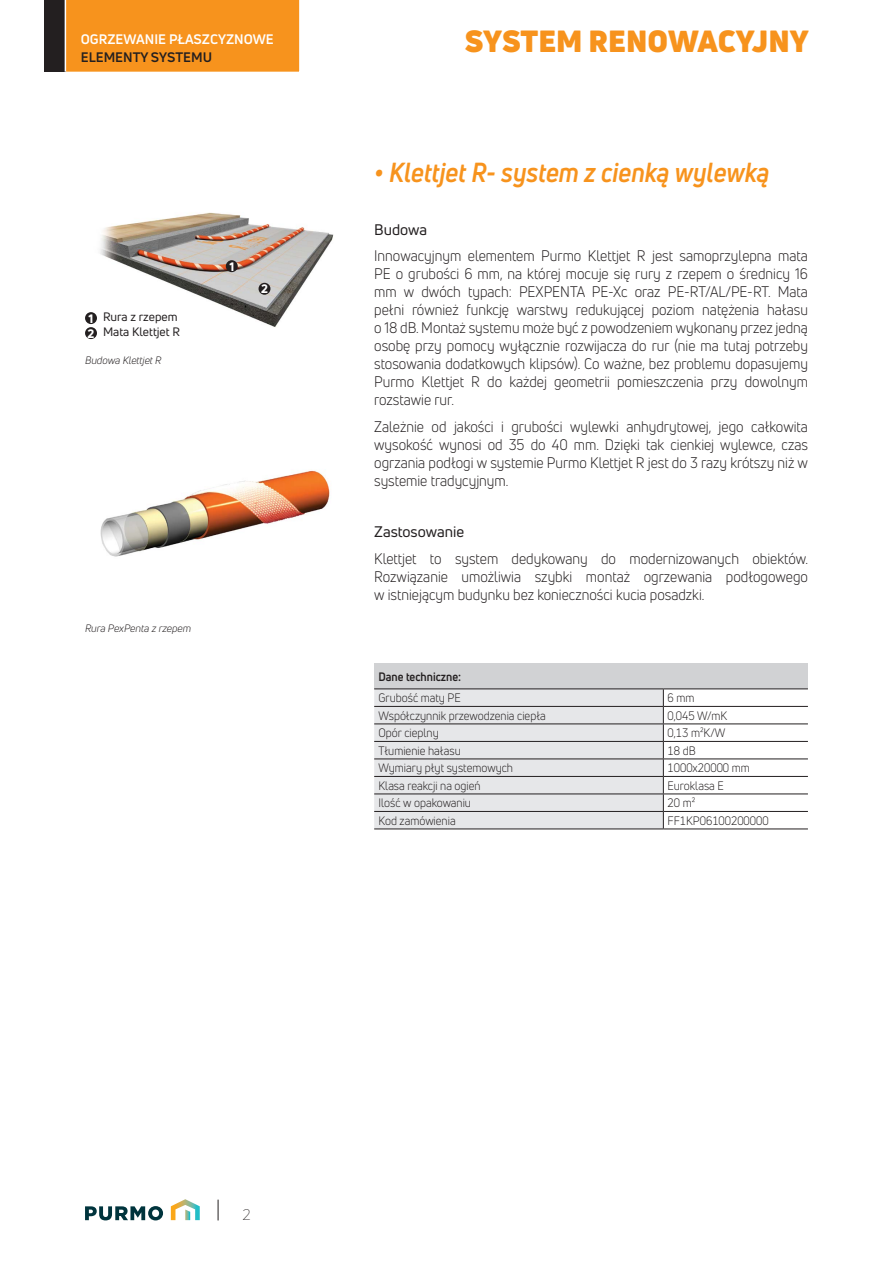
<style>
.page{position:relative;width:893px;height:1263px;background:#fff}
.page>*{position:absolute;margin:0;border:0;box-sizing:border-box;transform-origin:0 0}
.zTitleRadiator{font:900 30px "Uni Neue";color:#f7931d}
.headline{font:italic 700 27px "Uni Neue";color:#f7931d;scale:.93 1}
.Fließtext{font:15px/18px "Uni Neue";color:#231f20;text-align:justify;scale:.93 1}
.Headline_GT_4{font:15px "Uni Neue";color:#231f20}
.t1{font:300 15px "Uni Neue";color:#231f20}
.t2{font:700 13.5px "Uni Neue";color:#fff}
.t3{font:700 13.5px "Uni Neue";color:#231f20}
.Tabellen_FT{font:12px "Uni Neue";color:#231f20;scale:.93 1}
.Fließtext-2{font:12px "Uni Neue";color:#231f20}
.zBasicText{font:700 12px "Uni Neue";color:#231f20;scale:.92 1}
.Fließtext-3{font:800 12px "Uni Neue";color:#fff}
.Fließtext-4{font:italic 10.5px "Uni Neue";color:#231f20}
</style>
<div class="page">
<svg style="left:85px;top:1206px;width:78px;height:14px"></svg>
<svg style="left:171px;top:1199px;width:29px;height:21px"></svg>
<svg style="left:218px;top:1199px;width:1px;height:21px"></svg>
<img style="left:85px;top:212px;width:249px;height:126px">
<div style="left:85px;top:312px;width:12px;height:12px;background:#231f20;border-radius:50%"></div>
<div style="left:85px;top:327px;width:12px;height:12px;background:#231f20;border-radius:50%"></div>
<img style="left:100px;top:470px;width:230px;height:87px">
<div style="left:374px;top:663px;width:434px;height:26px;background:#d1d2d4"></div>
<svg style="left:374px;top:689px;width:434px;height:139px"></svg>
<hr style="left:374px;top:688px;width:289px;height:1px;background:#231f20">
<hr style="left:663px;top:688px;width:145px;height:1px;background:#231f20">
<hr style="left:374px;top:706px;width:289px;height:1px;background:#231f20">
<hr style="left:374px;top:723px;width:289px;height:1px;background:#231f20">
<hr style="left:374px;top:741px;width:289px;height:1px;background:#231f20">
<hr style="left:374px;top:758px;width:289px;height:1px;background:#231f20">
<hr style="left:374px;top:776px;width:289px;height:1px;background:#231f20">
<hr style="left:374px;top:793px;width:289px;height:1px;background:#231f20">
<hr style="left:374px;top:811px;width:289px;height:1px;background:#231f20">
<hr style="left:374px;top:828px;width:289px;height:1px;background:#231f20">
<hr style="left:663px;top:706px;width:145px;height:1px;background:#231f20">
<hr style="left:663px;top:723px;width:145px;height:1px;background:#231f20">
<hr style="left:663px;top:741px;width:145px;height:1px;background:#231f20">
<hr style="left:663px;top:758px;width:145px;height:1px;background:#231f20">
<hr style="left:663px;top:776px;width:145px;height:1px;background:#231f20">
<hr style="left:663px;top:793px;width:145px;height:1px;background:#231f20">
<hr style="left:663px;top:811px;width:145px;height:1px;background:#231f20">
<hr style="left:663px;top:828px;width:145px;height:1px;background:#231f20">
<div style="left:226px;top:260px;width:12px;height:12px;background:#231f20;border-radius:50%"></div>
<div style="left:259px;top:283px;width:11px;height:12px;background:#231f20;border-radius:50%"></div>
<div style="left:66px;top:0;width:234px;height:72px;background:#f7931d"></div>
<div style="left:44px;top:0;width:21px;height:72px;background:#231f20"></div>
<p class="t2" style="left:81px;top:31px;width:195px">OGRZEWANIE PŁASZCYZNOWE</p>
<p class="t3" style="left:81px;top:49px;width:133px">ELEMENTY SYSTEMU</p>
<p class="Fließtext-3" style="left:89px;top:310px;width:6px">1</p>
<p class="Fließtext-2" style="left:103px;top:310px;width:76px">Rura z rzepem</p>
<p class="Fließtext-3" style="left:88px;top:325px;width:8px">2</p>
<p class="Fließtext-2" style="left:103px;top:325px;width:78px">Mata Klettjet R</p>
<p class="Fließtext-4" style="left:85px;top:354px;width:78px">Budowa Klettjet R</p>
<p class="Fließtext-3" style="left:229px;top:258px;width:6px">1</p>
<p class="Fließtext-3" style="left:261px;top:281px;width:8px">2</p>
<p class="Fließtext-4" style="left:85px;top:621px;width:108px">Rura PexPenta z rzepem</p>
<p class="zTitleRadiator" style="left:465px;top:20px;width:346px">SYSTEM RENOWACYJNY</p>
<p class="headline" style="left:374px;top:155px;width:426px">• Klettjet R- system z cienką wylewką</p>
<p class="Headline_GT_4" style="left:374px;top:220px;width:54px">Budowa</p>
<p class="Fließtext" style="left:374px;top:247px;width:468px">Innowacyjnym elementem Purmo Klettjet R jest samoprzylepna mata PE o grubości 6 mm, na której mocuje się rury z rzepem o średnicy 16 mm w dwóch typach: PEXPENTA PE-Xc oraz PE-RT/AL/PE-RT. Mata pełni również funkcję warstwy redukującej poziom natężenia hałasu o 18 dB. Montaż systemu może być z powodzeniem wykonany przez jedną osobę przy pomocy wyłącznie rozwijacza do rur (nie ma tutaj potrzeby stosowania dodatkowych klipsów). Co ważne, bez problemu dopasujemy Purmo Klettjet R do każdej geometrii pomieszczenia przy dowolnym rozstawie rur.</p>
<p class="Fließtext" style="left:374px;top:417px;width:468px">Zależnie od jakości i grubości wylewki anhydrytowej, jego całkowita wysokość wynosi od 35 do 40 mm. Dzięki tak cienkiej wylewce, czas ogrzania podłogi w systemie Purmo Klettjet R jest do 3 razy krótszy niż w systemie tradycyjnym.</p>
<p class="Headline_GT_4" style="left:374px;top:522px;width:91px">Zastosowanie</p>
<p class="Fließtext" style="left:374px;top:549px;width:468px">Klettjet to system dedykowany do modernizowanych obiektów.<br>Rozwiązanie umożliwia szybki montaż ogrzewania podłogowego w istniejącym budynku bez konieczności kucia posadzki.</p>
<p class="zBasicText" style="left:378px;top:669px;width:91px">Dane techniczne:</p>
<p class="Tabellen_FT" style="left:378px;top:691px;width:90px">Grubość maty PE</p>
<p class="Tabellen_FT" style="left:668px;top:691px;width:30px">6 mm</p>
<p class="Tabellen_FT" style="left:378px;top:708px;width:182px">Współczynnik przewodzenia ciepła</p>
<p class="Tabellen_FT" style="left:668px;top:708px;width:66px">0,045 W/mK</p>
<p class="Tabellen_FT" style="left:378px;top:726px;width:66px">Opór cieplny</p>
<p class="Tabellen_FT" style="left:668px;top:726px;width:64px">0,13 m²K/W</p>
<p class="Tabellen_FT" style="left:378px;top:743px;width:90px">Tłumienie hałasu</p>
<p class="Tabellen_FT" style="left:668px;top:743px;width:32px">18 dB</p>
<p class="Tabellen_FT" style="left:378px;top:761px;width:146px">Wymiary płyt systemowych</p>
<p class="Tabellen_FT" style="left:668px;top:761px;width:90px">1000x20000 mm</p>
<p class="Tabellen_FT" style="left:378px;top:778px;width:111px">Klasa reakcji na ogień</p>
<p class="Tabellen_FT" style="left:668px;top:778px;width:62px">Euroklasa E</p>
<p class="Tabellen_FT" style="left:378px;top:796px;width:101px">Ilość w opakowaniu</p>
<p class="Tabellen_FT" style="left:668px;top:796px;width:31px">20 m²</p>
<p class="Tabellen_FT" style="left:378px;top:813px;width:85px">Kod zamówienia</p>
<p class="Tabellen_FT" style="left:668px;top:813px;width:110px">FF1KP06100200000</p>
<p class="t1" style="left:242px;top:1206px;width:10px">2</p>
</div>
